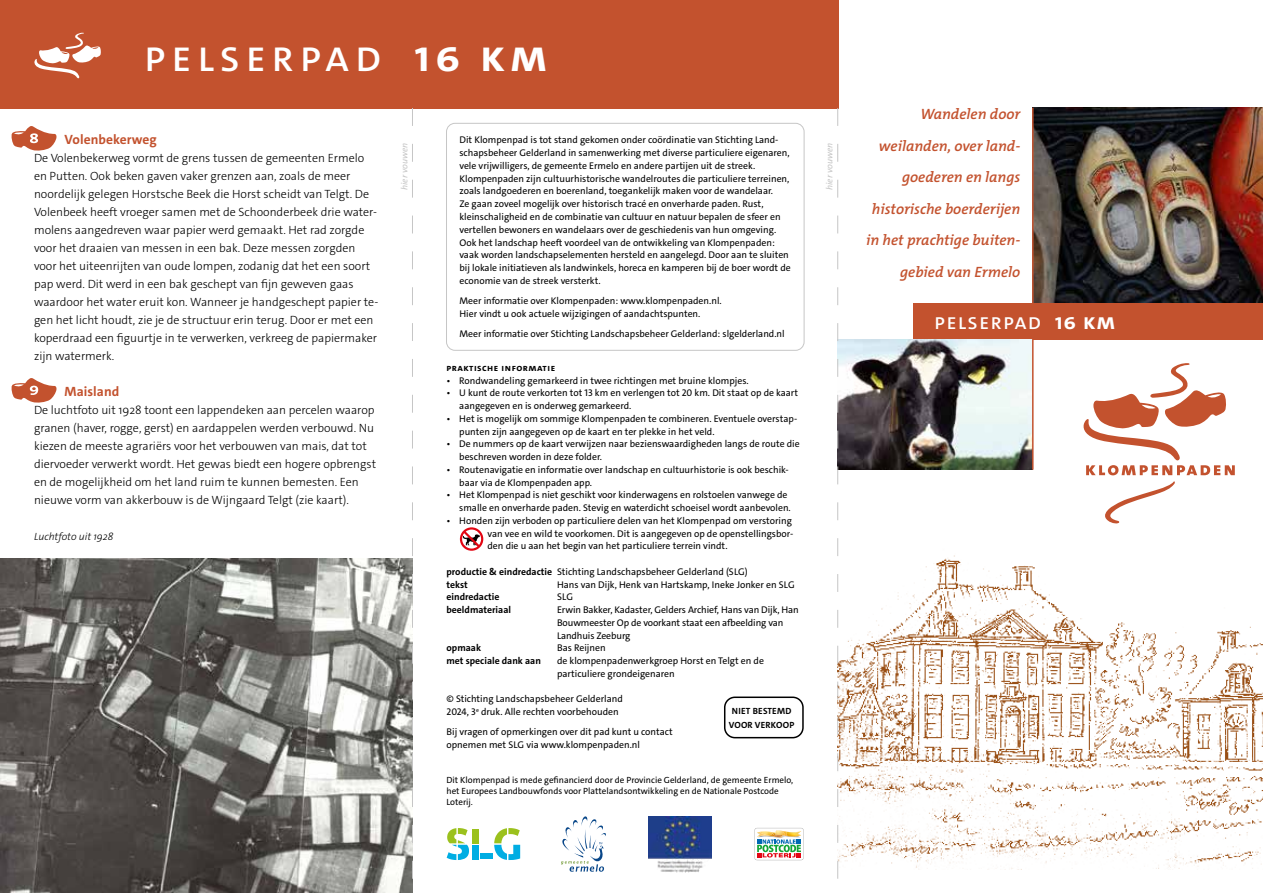
<style>
.page{position:relative;width:1263px;height:893px;background:#fff}
.page>*{position:absolute;margin:0;border:0;box-sizing:border-box;transform-origin:0 0}
.t1{font:45px "The Sans";letter-spacing:.115em;color:#fff}
.t2{font:22.5px "The Sans";letter-spacing:.05em;color:#fff}
.t3{font:italic 600 15px/31.5px "The Mix C5";color:#c3522e;text-align:right}
.t4{font:700 13.5px "The Sans";letter-spacing:.005em;color:#c3522e}
.t5{font:300 12px/18px "The Sans C5";color:#000}
.t6{font:italic 300 10.5px "The Sans C5";color:#000}
.t7{font:9.75px/12.8px "The Sans";color:#000}
.t8{font:700 9.75px "The Sans";color:#000}
.t9{font:700 9.75px "The Sans";letter-spacing:.05em;color:#000}
.t10{font:9px/10.8px "The Sans";color:#000}
.t11{font:700 9px/13.5px "The Sans";letter-spacing:.025em;color:#000;text-align:center}
.t12{font:italic 9px "The Sans C5";color:#c6c6c6}
.s1{font-weight:700}
</style>
<div class="page">
<div style="left:0;top:0;width:838px;height:108px;background:#c3522e"></div>
<svg style="left:34px;top:33px;width:67px;height:45px"></svg>
<div style="left:914px;top:303px;width:349px;height:36px;background:#c3522e"></div>
<svg style="left:1083px;top:363px;width:152px;height:108px"></svg>
<img style="left:1033px;top:108px;width:230px;height:195px">
<img style="left:838px;top:339px;width:194px;height:131px">
<hr style="left:1032px;top:108px;width:1px;height:362px;background:#c3522e">
<svg style="left:447px;top:828px;width:22px;height:32px"></svg>
<div style="left:472px;top:845px;width:7px;height:14px;background:#00ade3"></div>
<div style="left:472px;top:829px;width:7px;height:14px;background:#9bc11d"></div>
<div style="left:481px;top:853px;width:12px;height:6px;background:#00ade3"></div>
<svg style="left:494px;top:828px;width:26px;height:32px"></svg>
<svg style="left:754px;top:828px;width:50px;height:32px"></svg>
<svg style="left:561px;top:816px;width:45px;height:56px"></svg>
<img style="left:648px;top:816px;width:63px;height:56px">
<svg style="left:460px;top:527px;width:23px;height:24px"></svg>
<svg style="left:12px;top:378px;width:45px;height:25px"></svg>
<img style="left:0;top:558px;width:412px;height:335px">
<img style="left:838px;top:471px;width:425px;height:399px">
<svg style="left:12px;top:126px;width:45px;height:25px"></svg>
<svg style="left:412px;top:108px;width:1px;height:785px"></svg>
<svg style="left:837px;top:108px;width:1px;height:771px"></svg>
<div style="left:724px;top:696px;width:80px;height:42px;border:2px solid #000;border-radius:10px"></div>
<div style="left:446px;top:123px;width:358px;height:227px;border:1px solid #c6c6c6;border-radius:9px"></div>
<h1 class="t1" style="left:144px;top:27px;width:405px">pelserpad <span class="s1">16 km</span></h1>
<h3 class="t4" style="left:65px;top:131px;width:94px">Volenbekerweg</h3>
<p class="t5" style="left:34px;top:149px;width:346px">De Volenbekerweg vormt de grens tussen de gemeenten Ermelo en Putten. Ook beken gaven vaker grenzen aan, zoals de meer noordelijk gelegen Horstsche Beek die Horst scheidt van Telgt. De Volenbeek heeft vroeger samen met de Schoonderbeek drie water&shy;molens aangedreven waar papier werd gemaakt. Het rad zorgde voor het draaien van messen in een bak. Deze messen zorgden voor het uiteenrijten van oude lompen, zodanig dat het een soort pap werd. Dit werd in een bak geschept van fijn geweven gaas waardoor het water eruit kon. Wanneer je handgeschept papier te&shy;gen het licht houdt, zie je de structuur erin terug. Door er met een koperdraad een figuurtje in te verwerken, verkreeg de papiermaker zijn watermerk.</p>
<h3 class="t4" style="left:65px;top:383px;width:56px">Maisland</h3>
<p class="t5" style="left:34px;top:401px;width:344px">De luchtfoto uit 1928 toont een lappendeken aan percelen waarop granen (haver, rogge, gerst) en aardappelen werden verbouwd. Nu kiezen de meeste agrariërs voor het verbouwen van mais, dat tot diervoeder verwerkt wordt. Het gewas biedt een hogere opbrengst en de mogelijkheid om het land ruim te kunnen bemesten. Een nieuwe vorm van akkerbouw is de Wijngaard Telgt (zie kaart).</p>
<p class="t6" style="left:34px;top:530px;width:81px">Luchtfoto uit 1928</p>
<p class="t7" style="left:459px;top:134px;width:333px">Dit Klompenpad is tot stand gekomen onder coördinatie van Stichting Land&shy;schapsbeheer Gelderland in samenwerking met diverse particuliere eigenaren, vele vrijwilligers, de gemeente Ermelo en andere partijen uit de streek.<br>Klompenpaden zijn cultuurhistorische wandelroutes die particuliere terreinen, zoals landgoederen en boerenland, toegankelijk maken voor de wandelaar.<br>Ze gaan zoveel mogelijk over historisch tracé en onverharde paden. Rust, kleinschaligheid en de combinatie van cultuur en natuur bepalen de sfeer en vertellen bewoners en wandelaars over de geschiedenis van hun omgeving.<br>Ook het landschap heeft voordeel van de ontwikkeling van Klompenpaden: vaak worden landschapselementen hersteld en aangelegd. Door aan te sluiten bij lokale initiatieven als landwinkels, horeca en kamperen bij de boer wordt de economie van de streek versterkt.</p>
<p class="t7" style="left:459px;top:294px;width:264px">Meer informatie over Klompenpaden: www.klompenpaden.nl.<br>Hier vindt u ook actuele wijzigingen of aandachtspunten.</p>
<p class="t7" style="left:459px;top:327px;width:327px">Meer informatie over Stichting Landschapsbeheer Gelderland: slgelderland.nl</p>
<p class="t12" style="left:399px;top:190px;width:49px;rotate:-90deg">hier vouwen</p>
<p class="t12" style="left:824px;top:190px;width:49px;rotate:-90deg">hier vouwen</p>
<p class="t9" style="left:446px;top:361px;width:110px">PRAKTISCHE INFORMATIE</p>
<p class="t7" style="left:446px;top:374px;width:304px">• Rondwandeling gemarkeerd in twee richtingen met bruine klompjes.</p>
<p class="t7" style="left:459px;top:387px;width:340px;text-indent:-13px">• U kunt de route verkorten tot 13 km en verlengen tot 20 km. Dit staat op de kaart aangegeven en is onderweg gemarkeerd.</p>
<p class="t7" style="left:459px;top:412px;width:339px;text-indent:-13px">• Het is mogelijk om sommige Klompenpaden te combineren. Eventuele overstap&shy;punten zijn aangegeven op de kaart en ter plekke in het veld.</p>
<p class="t7" style="left:459px;top:438px;width:342px;text-indent:-13px">• De nummers op de kaart verwijzen naar bezienswaardigheden langs de route die beschreven worden in deze folder.</p>
<p class="t7" style="left:459px;top:463px;width:331px;text-indent:-13px">• Routenavigatie en informatie over landschap en cultuurhistorie is ook beschik&shy;baar via de Klompenpaden app.</p>
<p class="t7" style="left:459px;top:489px;width:333px;text-indent:-13px">• Het Klompenpad is niet geschikt voor kinderwagens en rolstoelen vanwege de smalle en onverharde paden. Stevig en waterdicht schoeisel wordt aanbevolen.</p>
<p class="t7" style="left:487px;top:514px;width:307px;text-indent:-41px">• Honden zijn verboden op particuliere delen van het Klompenpad om verstoring van vee en wild te voorkomen. Dit is aangegeven op de openstellingsbor&shy;den die u aan het begin van het particuliere terrein vindt.</p>
<p class="t7" style="left:446px;top:565px;width:303px"><span class="s1">productie &amp; eindredactie</span> Stichting Landschapsbeheer Gelderland (SLG) <span class="s1">tekst</span></p>
<p class="t7" style="left:557px;top:578px;width:239px">Hans van Dijk, Henk van Hartskamp, Ineke Jonker en SLG</p>
<p class="t8" style="left:446px;top:591px;width:54px">eindredactie</p>
<p class="t7" style="left:557px;top:591px;width:17px">SLG</p>
<p class="t8" style="left:446px;top:604px;width:66px">beeldmateriaal</p>
<p class="t7" style="left:557px;top:603px;width:243px">Erwin Bakker, Kadaster, Gelders Archief, Hans van Dijk, Han<br>Bouwmeester Op de voorkant staat een afbeelding van<br>Landhuis Zeeburg</p>
<p class="t8" style="left:446px;top:642px;width:36px">opmaak</p>
<p class="t7" style="left:557px;top:642px;width:50px">Bas Reijnen</p>
<p class="t8" style="left:446px;top:655px;width:96px">met speciale dank aan</p>
<p class="t7" style="left:557px;top:654px;width:208px">de klompenpadenwerkgroep Horst en Telgt en de particuliere grondeigenaren</p>
<p class="t7" style="left:446px;top:693px;width:178px">© Stichting Landschapsbeheer Gelderland<br>2024, 3<sup>e</sup> druk. Alle rechten voorbehouden</p>
<p class="t7" style="left:446px;top:726px;width:228px">Bij vragen of opmerkingen over dit pad kunt u contact opnemen met SLG via www.klompenpaden.nl</p>
<p class="t11" style="left:729px;top:704px;width:67px">NIET BESTEMD<br>VOOR VERKOOP</p>
<p class="t10" style="left:446px;top:775px;width:348px">Dit Klompenpad is mede gefinancierd door de Provincie Gelderland, de gemeente Ermelo, het Europees Landbouwfonds voor Plattelandsontwikkeling en de Nationale Postcode<br>Loterij.</p>
<h3 class="t3" style="left:866px;top:99px;width:156px">Wandelen door weilanden, over land&shy;goederen en langs historische boerderijen in het prachtige buiten&shy;gebied van Ermelo</h3>
<h2 class="t2" style="left:934px;top:307px;width:183px">pelserpad <span class="s1">16 km</span></h2>
</div>
